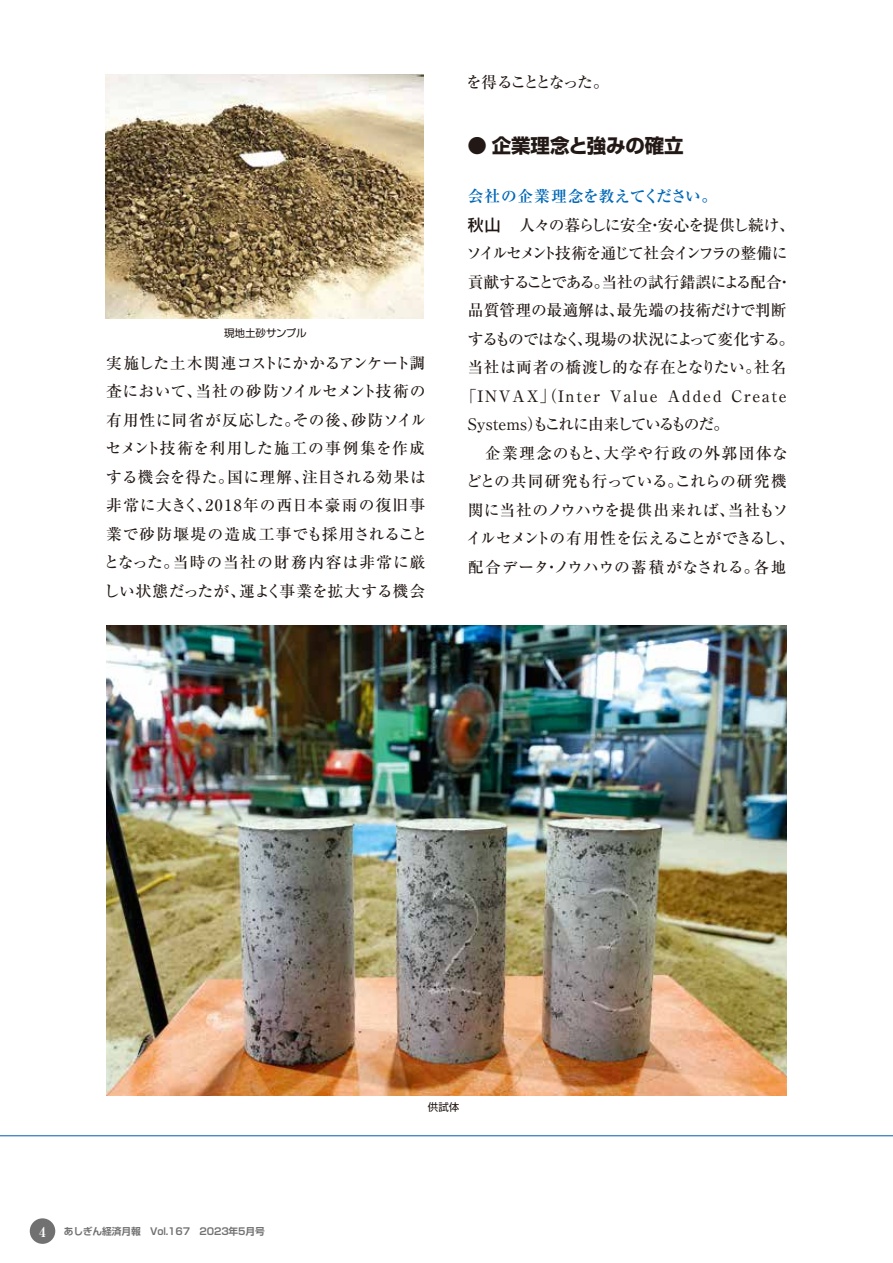
<style>
.page{position:relative;width:893px;height:1263px;background:#fff}
.page>*{position:absolute;margin:0;border:0;box-sizing:border-box;transform-origin:0 0}
.t1{font:700 19.5px "Shin Go Pro";letter-spacing:-.005em;color:#221815}
.t2{font:500 15.75px/28.5px "Ryumin Pro";letter-spacing:.035em;color:#221815}
.t3{font:500 15.75px "Ryumin Pro";color:#221815}
.t4{font:500 15.75px "Ryumin Pro";letter-spacing:-.06em;color:#221815}
.t5{font:500 15.75px "Ryumin Pro";letter-spacing:.105em;color:#221815}
.t6{font:500 15.75px "Ryumin Pro";letter-spacing:-.11em;color:#221815}
.t7{font:500 15.75px "Ryumin Pro";letter-spacing:-.05em;color:#221815}
.t8{font:500 15.75px "Ryumin Pro";letter-spacing:-.07em;color:#221815}
.t9{font:500 15.75px "Ryumin Pro";letter-spacing:-.045em;color:#221815}
.t10{font:500 15.75px "Ryumin Pro";letter-spacing:-.025em;color:#221815}
.t11{font:500 15.75px "Ryumin Pro";letter-spacing:.025em;color:#221815}
.t12{font:500 15.75px "Ryumin Pro";letter-spacing:.075em;color:#221815}
.t13{font:700 15.75px "Ryumin Pro";letter-spacing:-.01em;color:#0068b7}
.t14{font:500 15.75px "Ryumin Pro";letter-spacing:-.13em;color:#221815}
.t15{font:700 expanded 13.5px "Ryumin Upr";color:#fff}
.t16{font:10.5px "Shin Go Pro";color:#221815}
.t17{font:700 9.75px "Shin Go Pro De";letter-spacing:-.015em;color:#727171}
.s1{font-family:"Shin Go Pro"}
</style>
<div class="page">
<div style="left:30px;top:1218px;width:25px;height:26px;background:#727171;border-radius:50%"></div>
<hr style="left:0;top:1135px;width:893px;height:1px;background:#005bac">
<img style="left:106px;top:625px;width:681px;height:471px">
<img style="left:106px;top:74px;width:318px;height:245px">
<p class="t16" style="left:224px;top:324px;width:84px">現地土砂サンプル</p>
<p class="t2" style="left:104px;top:347px;width:325px">実施した土木関連コストにかかるアンケート調査において、当社の砂防ソイルセメント技術の有用性に同省が反応した。その後、砂防ソイルセメント技術を利用した施工の事例集を作成する機会を得た。国に理解、注目される効果は非常に大きく、2018年の西日本豪雨の復旧事業で砂防堰堤の造成工事でも採用されることとなった。当時の当社の財務内容は非常に厳しい状態だったが、運よく事業を拡大する機会</p>
<p class="t14" style="left:466px;top:70px;width:144px">を得ることとなった。</p>
<p class="t1" style="left:468px;top:130px;width:218px">● 企業理念と強みの確立</p>
<p class="t13" style="left:468px;top:184px;width:251px">会社の企業理念を教えてください。</p>
<p class="t9" style="left:468px;top:213px;width:328px"><span class="s1">秋山</span> 人々の暮らしに安全・安心を提供し続け、</p>
<p class="t6" style="left:466px;top:241px;width:323px">ソイルセメント技術を通じて社会インフラの整備に</p>
<p class="t7" style="left:468px;top:270px;width:326px">貢献することである。当社の試行錯誤による配合・</p>
<p class="t3" style="left:468px;top:298px;width:320px">品質管理の最適解は、最先端の技術だけで判断</p>
<p class="t4" style="left:468px;top:327px;width:328px">するものではなく、現場の状況によって変化する。</p>
<p class="t3" style="left:467px;top:355px;width:321px">当社は両者の橋渡し的な存在となりたい。社名</p>
<p class="t5" style="left:461px;top:384px;width:327px">「INVAX」（Inter Value Added Create</p>
<p class="t8" style="left:468px;top:412px;width:263px">Systems）もこれに由来しているものだ。</p>
<p class="t12" style="left:468px;top:441px;width:321px">　企業理念のもと、大学や行政の外郭団体な</p>
<p class="t10" style="left:466px;top:469px;width:322px">どとの共同研究も行っている。これらの研究機</p>
<p class="t3" style="left:468px;top:498px;width:322px">関に当社のノウハウを提供出来れば、当社もソ</p>
<p class="t4" style="left:466px;top:526px;width:330px">イルセメントの有用性を伝えることができるし、</p>
<p class="t11" style="left:468px;top:555px;width:320px">配合データ・ノウハウの蓄積がなされる。各地</p>
<p class="t15" style="left:39px;top:1221px;width:8px">4</p>
<p class="t17" style="left:64px;top:1223px;width:203px">あしぎん経済月報　Vol.167　2023年5月号</p>
<p class="t16" style="left:428px;top:1099px;width:33px">供試体</p>
</div>
